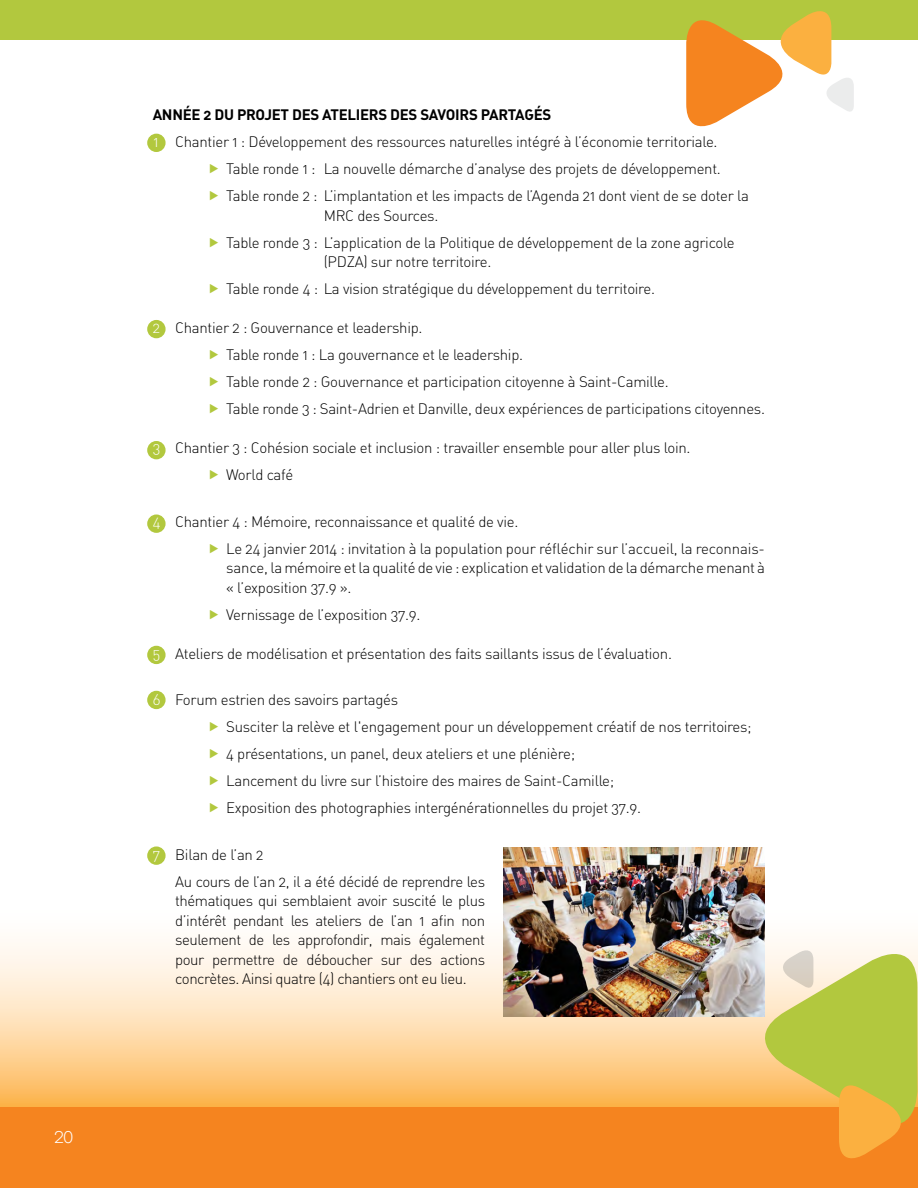
<style>
.page{position:relative;width:918px;height:1188px;background:#fff}
.page>*{position:absolute;margin:0;border:0;box-sizing:border-box;transform-origin:0 0}
.t1{font:300 16.5px "Montreal TS";color:#fff}
.t2{font:15px/27px "DIN Light Alternate";letter-spacing:-.02em;color:#000}
.t3{font:15px "DIN Bold Alternate";letter-spacing:-.02em;color:#000}
.s1{color:#fff}
</style>
<div class="page">
<svg style="left:0;top:942px;width:739px;height:165px;background:#fed9a7"></svg>
<div style="left:0;top:0;width:918px;height:40px;background:#b2c83e"></div>
<div style="left:0;top:1107px;width:918px;height:81px;background:#f5841f"></div>
<svg style="left:739px;top:942px;width:179px;height:216px"></svg>
<svg style="left:686px;top:11px;width:168px;height:116px"></svg>
<div style="left:147px;top:134px;width:19px;height:18px;background:#b2c83e;border-radius:50%"></div>
<div style="left:147px;top:320px;width:19px;height:18px;background:#b2c83e;border-radius:50%"></div>
<div style="left:147px;top:441px;width:19px;height:18px;background:#b2c83e;border-radius:50%"></div>
<div style="left:147px;top:515px;width:19px;height:18px;background:#b2c83e;border-radius:50%"></div>
<div style="left:147px;top:646px;width:19px;height:18px;background:#b2c83e;border-radius:50%"></div>
<div style="left:147px;top:691px;width:19px;height:18px;background:#b2c83e;border-radius:50%"></div>
<div style="left:147px;top:846px;width:19px;height:19px;background:#b2c83e;border-radius:50%"></div>
<img style="left:503px;top:848px;width:262px;height:169px">
<p class="t1" style="left:54px;top:1127px;width:21px">20</p>
<p class="t3" style="left:153px;top:105px;width:400px">ANNÉE 2 DU PROJET DES ATELIERS DES SAVOIRS PARTAGÉS</p>
<p class="t2" style="left:226px;top:128px;width:524px;text-indent:-73px"><span class="s1">1</span> Chantier 1 : Développement des ressources naturelles intégré à l’économie territoriale.<br>Table ronde 1 : La nouvelle démarche d’analyse des projets de développement.<br>Table ronde 2 : L’implantation et les impacts de l’Agenda 21 dont vient de se doter la</p>
<p class="t2" style="left:226px;top:202px;width:510px;text-indent:98px">MRC des Sources.<br>Table ronde 3 : L’application de la Politique de développement de la zone agricole</p>
<p class="t2" style="left:226px;top:248px;width:430px;text-indent:98px">(PDZA) sur notre territoire.<br>Table ronde 4 : La vision stratégique du développement du territoire.</p>
<p class="t2" style="left:226px;top:314px;width:540px;text-indent:-73px"><span class="s1">2</span> Chantier 2 : Gouvernance et leadership.<br>Table ronde 1 : La gouvernance et le leadership.<br>Table ronde 2 : Gouvernance et participation citoyenne à Saint-Camille.<br>Table ronde 3 : Saint-Adrien et Danville, deux expériences de participations citoyennes.</p>
<p class="t2" style="left:226px;top:434px;width:466px;text-indent:-73px"><span class="s1">3</span> Chantier 3 : Cohésion sociale et inclusion : travailler ensemble pour aller plus loin.<br>World café</p>
<p class="t2" style="left:226px;top:508px;width:540px;text-indent:-73px"><span class="s1">4</span> Chantier 4 : Mémoire, reconnaissance et qualité de vie.<br>Le 24 janvier 2014 : invitation à la population pour réfléchir sur l’accueil, la reconnais-</p>
<p class="t2" style="left:226px;top:558px;width:540px;line-height:19.5px">sance, la mémoire et la qualité de vie : explication et validation de la démarche menant à « l’exposition 37.9 ».</p>
<p class="t2" style="left:226px;top:601px;width:196px">Vernissage de l’exposition 37.9.</p>
<p class="t2" style="left:153px;top:640px;width:521px"><span class="s1">5</span> Ateliers de modélisation et présentation des faits saillants issus de l’évaluation.</p>
<p class="t2" style="left:226px;top:686px;width:527px;text-indent:-74px"><span class="s1">6</span> Forum estrien des savoirs partagés<br>Susciter la relève et l'engagement pour un développement créatif de nos territoires; 4 présentations, un panel, deux ateliers et une plénière;<br>Lancement du livre sur l’histoire des maires de Saint-Camille;<br>Exposition des photographies intergénérationnelles du projet 37.9.</p>
<p class="t2" style="left:175px;top:841px;width:311px;text-indent:-22px"><span class="s1">7</span> Bilan de l’an 2<br>Au cours de l’an 2, il a été décidé de reprendre les</p>
<p class="t2" style="left:175px;top:891px;width:311px;line-height:19.5px;text-align:justify">thématiques qui semblaient avoir suscité le plus d’intérêt pendant les ateliers de l’an 1 afin non seulement de les approfondir, mais également pour permettre de déboucher sur des actions concrètes. Ainsi quatre (4) chantiers ont eu lieu.</p>
</div>
